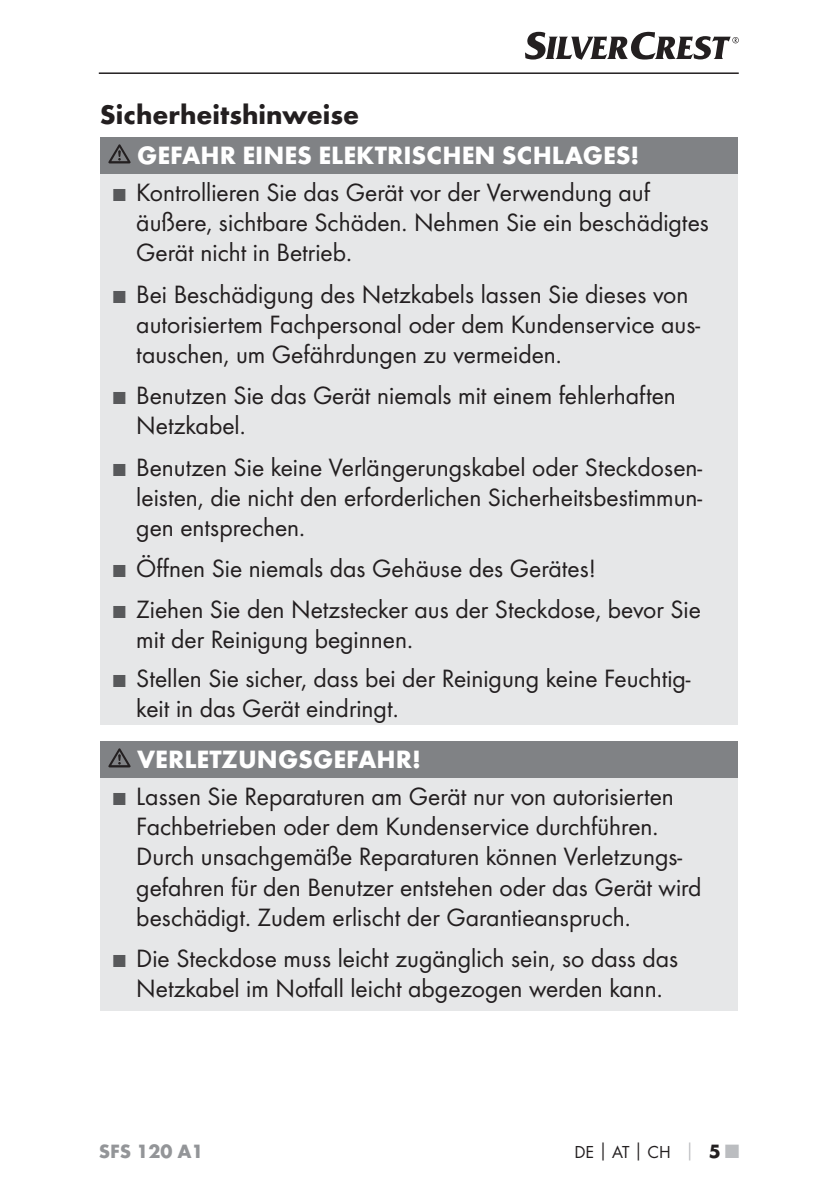
<style>
.page{position:relative;width:839px;height:1190px;background:#fff}
.page>*{position:absolute;margin:0;border:0;box-sizing:border-box;transform-origin:0 0}
.t1{font:700 28px "Futura";color:#231f20}
.t2{font:26px/30px "Futura Boo";color:#231f20}
.t3{font:700 26px "Futura";color:#fff}
.t4{font:700 20px "Futura";color:#939598}
.t5{font:18px "Futura Boo";color:#231f20}
.s1{font-size:18px;color:#58595b}
.s2{font-family:"Futura";font-weight:700}
.s3{font-family:"Futura";font-weight:700;color:#bbbdc0}
.s4{font-family:"Futura";font-weight:700;font-size:20px}
.s5{font-family:"Futura";font-weight:700;font-size:20px;color:#bbbdc0}
</style>
<div class="page">
<hr style="left:99px;top:72px;width:639px;height:2px;background:#231f20">
<svg style="left:525px;top:32px;width:213px;height:28px"></svg>
<div style="left:100px;top:137px;width:636px;height:37px;background:#808285"></div>
<div style="left:100px;top:174px;width:636px;height:551px;background:#e6e7e8"></div>
<svg style="left:108px;top:144px;width:22px;height:19px"></svg>
<div style="left:100px;top:741px;width:636px;height:37px;background:#808285"></div>
<div style="left:100px;top:778px;width:636px;height:232px;background:#e6e7e8"></div>
<svg style="left:108px;top:748px;width:22px;height:19px"></svg>
<p class="t1" style="left:100px;top:103px;width:260px">Sicherheitshinweise</p>
<p class="t3" style="left:137px;top:145px;width:503px">GEFAHR EINES ELEKTRISCHEN SCHLAGES!</p>
<p class="t2" style="left:136px;top:179px;width:573px;text-indent:-23px"><span class="s1">■</span> Kontrollieren Sie das Gerät vor der Verwendung auf äußere, sichtbare Schäden. Nehmen Sie ein beschädigtes<br>Gerät nicht in Betrieb.</p>
<p class="t2" style="left:136px;top:280px;width:565px;text-indent:-23px"><span class="s1">■</span> Bei Beschädigung des Netzkabels lassen Sie dieses von autorisiertem Fachpersonal oder dem Kundenservice aus&shy;tauschen, um Gefährdungen zu vermeiden.</p>
<p class="t2" style="left:136px;top:382px;width:541px;text-indent:-23px"><span class="s1">■</span> Benutzen Sie das Gerät niemals mit einem fehlerhaften<br>Netzkabel.</p>
<p class="t2" style="left:136px;top:453px;width:567px;text-align:justify;text-indent:-23px"><span class="s1">■</span> Benutzen Sie keine Verlängerungskabel oder Steckdosen&shy;leisten, die nicht den erforderlichen Sicherheitsbestimmun&shy;gen entsprechen.</p>
<p class="t2" style="left:113px;top:554px;width:483px"><span class="s1">■</span> Öffnen Sie niemals das Gehäuse des Gerätes!</p>
<p class="t2" style="left:136px;top:596px;width:565px;text-indent:-23px"><span class="s1">■</span> Ziehen Sie den Netzstecker aus der Steckdose, bevor Sie mit der Reinigung beginnen.</p>
<p class="t2" style="left:136px;top:664px;width:555px;text-indent:-23px"><span class="s1">■</span> Stellen Sie sicher, dass bei der Reinigung keine Feuchtig&shy;keit in das Gerät eindringt.</p>
<p class="t3" style="left:137px;top:749px;width:285px">VERLETZUNGSGEFAHR!</p>
<p class="t2" style="left:136px;top:783px;width:566px;text-indent:-23px"><span class="s1">■</span> Lassen Sie Reparaturen am Gerät nur von autorisierten Fachbetrieben oder dem Kundenservice durchführen.<br>Durch unsachgemäße Reparaturen können Verletzungs&shy;gefahren für den Benutzer entstehen oder das Gerät wird beschädigt. Zudem erlischt der Garantieanspruch.</p>
<p class="t2" style="left:113px;top:944px;width:566px;text-align:center"><span class="s1">■</span> Die Steckdose muss leicht zugänglich sein, so dass das<br>Netzkabel im Notfall leicht abgezogen werden kann.</p>
<p class="t4" style="left:99px;top:1143px;width:106px">SFS 120 A1</p>
<p class="t5" style="left:574px;top:1143px;width:166px">DE<span class="s2">│</span>AT<span class="s2">│</span>CH <span class="s3">│</span> <span class="s4">5</span> <span class="s5">■</span></p>
</div>
